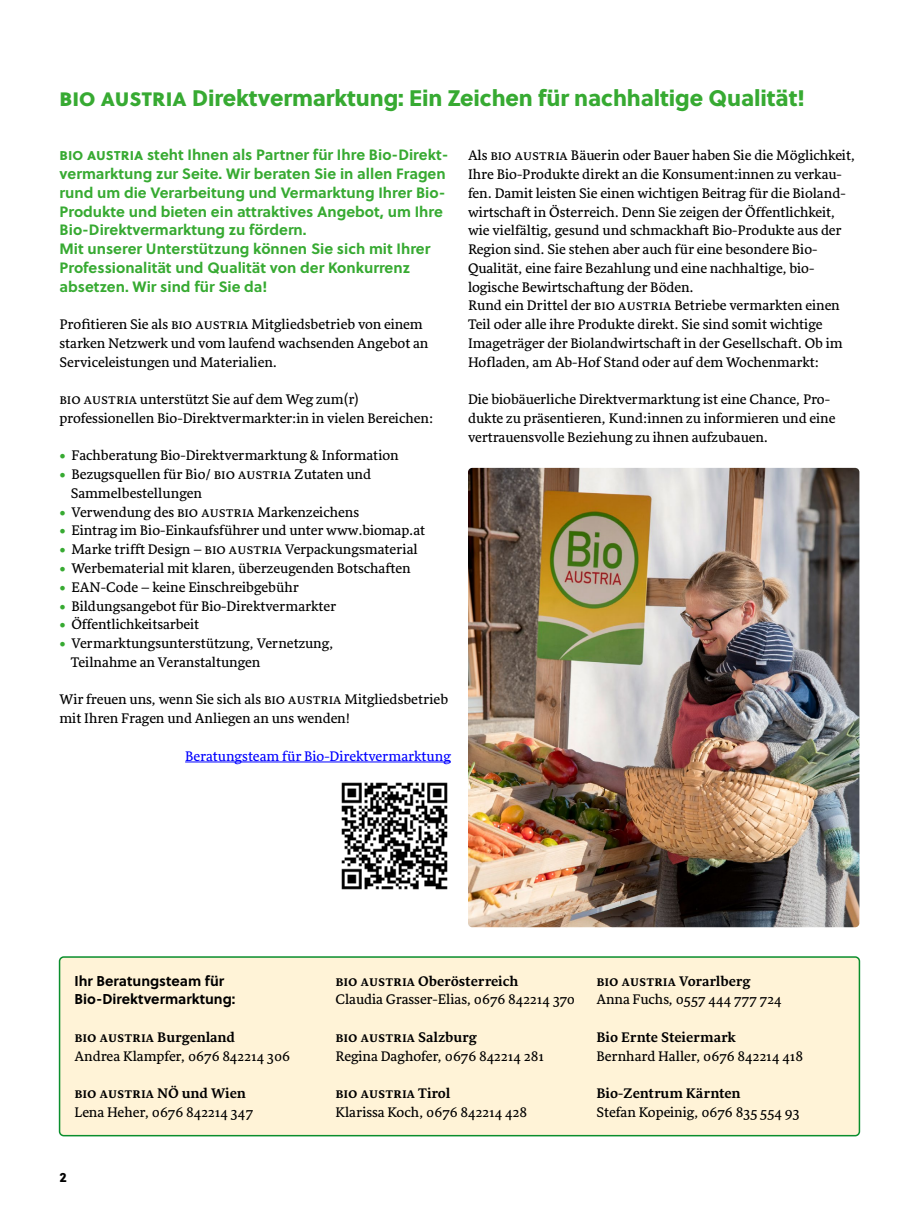
<style>
.page{position:relative;width:919px;height:1225px;background:#fff}
.page>*{position:absolute;margin:0;border:0;box-sizing:border-box;transform-origin:0 0}
.t1{font:22.5px "Soleil Xb";letter-spacing:-.005em;color:#37aa32}
.t2{font:700 15px/18.8px "Soleil";color:#37aa32}
.t3{font:14.25px/18.8px "Sirba";color:#000}
.t4{font:700 14.25px "Sirba";color:#000}
.t5{font:700 14.25px/18.8px "Soleil";color:#000}
.t6{font:14.25px "Sirba";color:#00f}
.t7{font:13.5px "Soleil Xb";color:#000}
.s1{color:#37aa32}
</style>
<div class="page">
<hr style="left:185px;top:761px;width:266px;height:1px;background:#00f">
<img style="left:468px;top:468px;width:391px;height:459px">
<div style="left:60px;top:957px;width:799px;height:178px;background:#fff3d7;border-radius:4px"></div>
<div style="left:59px;top:956px;width:801px;height:180px;border:2px solid #0a8e2d;border-radius:4px"></div>
<img style="left:341px;top:782px;width:107px;height:108px">
<h1 class="t1" style="left:60px;top:83px;width:746px">BIO AUSTRIA Direktvermarktung: Ein Zeichen für nachhaltige Qualität!</h1>
<p class="t2" style="left:60px;top:146px;width:390px">BIO AUSTRIA steht Ihnen als Partner für Ihre Bio-Direkt&shy;vermarktung zur Seite. Wir beraten Sie in allen Fragen rund um die Verarbeitung und Vermarktung Ihrer Bio-Produkte und bieten ein attraktives Angebot, um Ihre Bio-Direktvermarktung zu fördern.<br>Mit unserer Unterstützung können Sie sich mit Ihrer Professionalität und Qualität von der Konkurrenz absetzen. Wir sind für Sie da!</p>
<p class="t3" style="left:60px;top:315px;width:370px">Profitieren Sie als BIO AUSTRIA Mitgliedsbetrieb von einem starken Netzwerk und vom laufend wachsenden Angebot an<br>Serviceleistungen und Materialien.</p>
<p class="t3" style="left:60px;top:390px;width:375px">BIO AUSTRIA unterstützt Sie auf dem Weg zum(r) professionellen Bio-Direktvermarkter:in in vielen Bereichen:</p>
<p class="t3" style="left:60px;top:447px;width:340px"><span class="s1">•</span> Fachberatung Bio-Direktvermarktung &amp; Information</p>
<p class="t3" style="left:71px;top:465px;width:302px;text-indent:-11px"><span class="s1">•</span> Bezugsquellen für Bio/ BIO AUSTRIA Zutaten und<br>Sammelbestellungen</p>
<p class="t3" style="left:60px;top:503px;width:301px"><span class="s1">•</span> Verwendung des BIO AUSTRIA Markenzeichens</p>
<p class="t3" style="left:60px;top:522px;width:367px"><span class="s1">•</span> Eintrag im Bio-Einkaufsführer und unter www.biomap.at</p>
<p class="t3" style="left:60px;top:540px;width:360px"><span class="s1">•</span> Marke trifft Design – BIO AUSTRIA Verpackungsmaterial</p>
<p class="t3" style="left:60px;top:559px;width:352px"><span class="s1">•</span> Werbematerial mit klaren, überzeugenden Botschaften</p>
<p class="t3" style="left:60px;top:578px;width:240px"><span class="s1">•</span> EAN-Code – keine Einschreibgebühr</p>
<p class="t3" style="left:60px;top:597px;width:278px"><span class="s1">•</span> Bildungsangebot für Bio-Direktvermarkter</p>
<p class="t3" style="left:60px;top:615px;width:141px"><span class="s1">•</span> Öffentlichkeitsarbeit</p>
<p class="t3" style="left:71px;top:634px;width:264px;text-indent:-11px"><span class="s1">•</span> Vermarktungsunterstützung, Vernetzung,<br>Teilnahme an Veranstaltungen</p>
<p class="t3" style="left:60px;top:690px;width:390px">Wir freuen uns, wenn Sie sich als BIO AUSTRIA Mitgliedsbetrieb mit Ihren Fragen und Anliegen an uns wenden!</p>
<p class="t6" style="left:185px;top:745px;width:267px">Beratungsteam für Bio-Direktvermarktung</p>
<p class="t3" style="left:468px;top:147px;width:388px">Als BIO AUSTRIA Bäuerin oder Bauer haben Sie die Möglichkeit, Ihre Bio-Produkte direkt an die Konsument:innen zu verkau&shy;fen. Damit leisten Sie einen wichtigen Beitrag für die Bioland&shy;wirtschaft in Österreich. Denn Sie zeigen der Öffentlichkeit, wie vielfältig, gesund und schmackhaft Bio-Produkte aus der Region sind. Sie stehen aber auch für eine besondere Bio-Qualität, eine faire Bezahlung und eine nachhaltige, bio&shy;logische Bewirtschaftung der Böden.<br>Rund ein Drittel der BIO AUSTRIA Betriebe vermarkten einen Teil oder alle ihre Produkte direkt. Sie sind somit wichtige Imageträger der Biolandwirtschaft in der Gesellschaft. Ob im Hofladen, am Ab-Hof Stand oder auf dem Wochenmarkt:</p>
<p class="t3" style="left:468px;top:391px;width:369px">Die biobäuerliche Direktvermarktung ist eine Chance, Pro&shy;dukte zu präsentieren, Kund:innen zu informieren und eine vertrauensvolle Beziehung zu ihnen aufzubauen.</p>
<p class="t5" style="left:74px;top:971px;width:162px">Ihr Beratungsteam für<br>Bio-Direktvermarktung:</p>
<p class="t4" style="left:74px;top:1026px;width:162px">BIO AUSTRIA Burgenland</p>
<p class="t3" style="left:74px;top:1047px;width:217px">Andrea Klampfer, 0676 842214 306</p>
<p class="t4" style="left:74px;top:1082px;width:173px">BIO AUSTRIA NÖ und Wien</p>
<p class="t3" style="left:74px;top:1103px;width:180px">Lena Heher, 0676 842214 347</p>
<p class="t7" style="left:60px;top:1168px;width:9px">2</p>
<p class="t4" style="left:335px;top:969px;width:185px">BIO AUSTRIA Oberösterreich</p>
<p class="t3" style="left:335px;top:990px;width:241px">Claudia Grasser-Elias, 0676 842214 370</p>
<p class="t4" style="left:335px;top:1026px;width:143px">BIO AUSTRIA Salzburg</p>
<p class="t3" style="left:335px;top:1047px;width:210px">Regina Daghofer, 0676 842214 281</p>
<p class="t4" style="left:335px;top:1082px;width:117px">BIO AUSTRIA Tirol</p>
<p class="t3" style="left:335px;top:1103px;width:193px">Klarissa Koch, 0676 842214 428</p>
<p class="t4" style="left:596px;top:969px;width:156px">BIO AUSTRIA Vorarlberg</p>
<p class="t3" style="left:596px;top:990px;width:187px">Anna Fuchs, 0557 444 777 724</p>
<p class="t4" style="left:596px;top:1026px;width:141px">Bio Ernte Steiermark</p>
<p class="t3" style="left:596px;top:1047px;width:208px">Bernhard Haller, 0676 842214 418</p>
<p class="t4" style="left:596px;top:1082px;width:146px">Bio-Zentrum Kärnten</p>
<p class="t3" style="left:596px;top:1103px;width:205px">Stefan Kopeinig, 0676 835 554 93</p>
</div>
